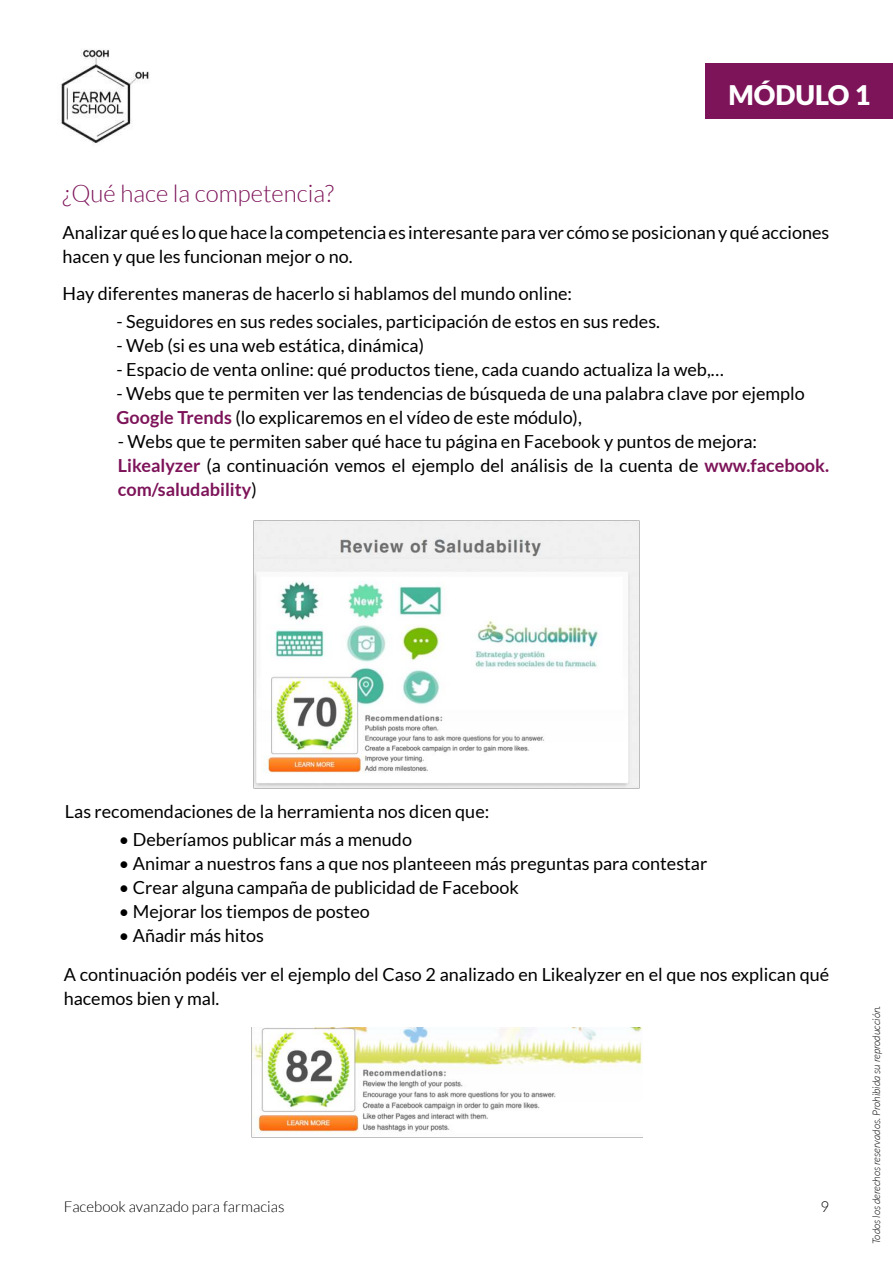
<style>
.page{position:relative;width:893px;height:1263px;background:#fff}
.page>*{position:absolute;margin:0;border:0;box-sizing:border-box;transform-origin:0 0}
.t1{font:900 27px "Lato";color:#fff}
.t2{font:300 24px "Lato";color:#7d1359}
.t3{font:18px/24px "Lato";color:#000}
.t4{font:300 15px "Lato";color:#000}
.t5{font:italic 300 10.5px "Lato";color:#000}
.s1{font-weight:700;color:#7d1359}
</style>
<div class="page">
<div style="left:706px;top:64px;width:187px;height:55px;background:#7d1359"></div>
<img style="left:61px;top:49px;width:89px;height:94px">
<img style="left:253px;top:520px;width:386px;height:269px">
<img style="left:251px;top:1027px;width:391px;height:110px">
<h1 class="t1" style="left:728px;top:80px;width:143px">MÓDULO 1</h1>
<h2 class="t2" style="left:63px;top:185px;width:273px">¿Qué hace la competencia?</h2>
<p class="t3" style="left:63px;top:222px;width:768px">Analizar qué es lo que hace la competencia es interesante para ver cómo se posicionan y qué acciones hacen y que les funcionan mejor o no.</p>
<p class="t3" style="left:63px;top:282px;width:511px">Hay diferentes maneras de hacerlo si hablamos del mundo online:</p>
<p class="t3" style="left:117px;top:311px;width:545px">- Seguidores en sus redes sociales, participación de estos en sus redes.</p>
<p class="t3" style="left:117px;top:335px;width:309px">- Web (si es una web estática, dinámica)</p>
<p class="t3" style="left:117px;top:357px;width:609px">- Espacio de venta online: qué productos tiene, cada cuando actualiza la web,…</p>
<p class="t3" style="left:117px;top:383px;width:690px">- Webs que te permiten ver las tendencias de búsqueda de una palabra clave por ejemplo<br><span class="s1">Google Trends</span> (lo explicaremos en el vídeo de este módulo),</p>
<p class="t3" style="left:118px;top:431px;width:713px">- Webs que te permiten saber qué hace tu página en Facebook y puntos de mejora:<br><span class="s1">Likealyzer</span> (a continuación vemos el ejemplo del análisis de la cuenta de <span class="s1">www.facebook. com/saludability</span>)</p>
<p class="t3" style="left:65px;top:801px;width:426px">Las recomendaciones de la herramienta nos dicen que:</p>
<p class="t3" style="left:119px;top:828px;width:295px">• Deberíamos publicar más a menudo</p>
<p class="t3" style="left:119px;top:852px;width:590px">• Animar a nuestros fans a que nos planteeen más preguntas para contestar</p>
<p class="t3" style="left:119px;top:876px;width:401px">• Crear alguna campaña de publicidad de Facebook</p>
<p class="t3" style="left:119px;top:900px;width:252px">• Mejorar los tiempos de posteo</p>
<p class="t3" style="left:64px;top:916px;width:767px;line-height:38.8px;text-indent:55px">• Añadir más hitos<br>A continuación podéis ver el ejemplo del Caso 2 analizado en Likealyzer en el que nos explican qué</p>
<p class="t3" style="left:64px;top:988px;width:157px">hacemos bien y mal.</p>
<p class="t4" style="left:64px;top:1201px;width:222px">Facebook avanzado para farmacias</p>
<p class="t4" style="left:820px;top:1201px;width:10px">9</p>
<p class="t5" style="left:872px;top:1244px;width:240px;rotate:-90deg">Todos los derechos reservados. Prohibida su reproducción.</p>
</div>
